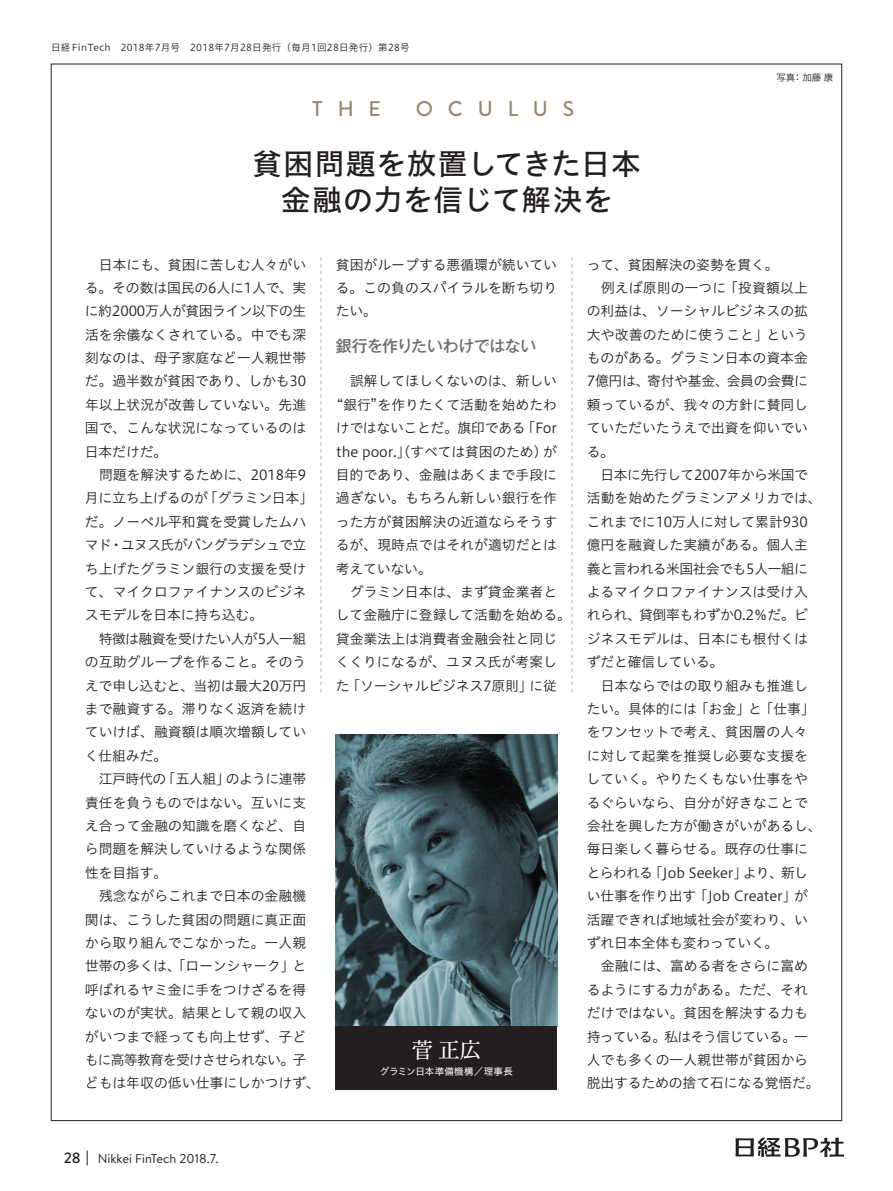
<style>
.page{position:relative;width:893px;height:1191px;background:#fff}
.page>*{position:absolute;margin:0;border:0;box-sizing:border-box;transform-origin:0 0}
.t1{font:29.7px "Hiragino UD Sans Std N W5";letter-spacing:.02em;color:#231f20}
.t2{font:500 21.3px "Brandon Text";letter-spacing:.7em;color:#998871}
.t3{font:21.3px "Shuei Min Pr 6 N M";color:#fff}
._01-小見出し{font:500 15.9px "Gothic MB101 Pr 6 N";letter-spacing:-.03em;color:#6c6d70}
.t4{font:500 14.85px "Brandon Text";color:#231f20}
._01-13Q本文{font:13.8px/23.4px "Hiragino UD Sans Std N W3";color:#231f20;text-align:justify}
.t5{font:12.75px "Brandon Text";color:#231f20}
._02-名前_肩書き{font:9.6px "Hiragino UD Sans Std N W3";letter-spacing:.025em;color:#231f20}
.t6{font:9.6px "Hiragino UD Sans Std N W4";letter-spacing:.025em;color:#fff}
</style>
<div class="page">
<svg style="left:87px;top:1150px;width:1px;height:15px"></svg>
<svg style="left:735px;top:1137px;width:109px;height:20px"></svg>
<img style="left:336px;top:735px;width:221px;height:291px">
<div style="left:336px;top:1026px;width:221px;height:64px;background:#231f20"></div>
<svg style="left:321px;top:257px;width:1px;height:435px"></svg>
<svg style="left:571px;top:257px;width:1px;height:435px"></svg>
<p class="_02-名前_肩書き" style="left:51px;top:40px;width:360px">日経 FinTech　2018年7月号　2018年7月28日発行（毎月1回28日発行）第28号</p>
<p class="t2" style="left:312px;top:94px;width:71px">THE</p>
<p class="t2" style="left:416px;top:94px;width:160px">OCULUS</p>
<p class="t1" style="left:252px;top:141px;width:390px">貧困問題を放置してきた日本</p>
<p class="t1" style="left:281px;top:177px;width:334px">金融の力を信じて解決を</p>
<p class="_02-名前_肩書き" style="left:776px;top:70px;width:59px">写真： 加藤 康</p>
<p class="_01-13Q本文" style="left:85px;top:252px;width:223px">　日本にも、貧困に苦しむ人々がいる。その数は国民の6人に1人で、実に約2000万人が貧困ライン以下の生活を余儀なくされている。中でも深刻なのは、母子家庭など一人親世帯だ。過半数が貧困であり、しかも30年以上状況が改善していない。先進国で、こんな状況になっているのは日本だけだ。</p>
<p class="_01-13Q本文" style="left:85px;top:462px;width:230px;text-align:left">　問題を解決するために、2018年9月に立ち上げるのが「グラミン日本」だ。ノーベル平和賞を受賞したムハマド・ユヌス氏がバングラデシュで立ち上げたグラミン銀行の支援を受けて、マイクロファイナンスのビジネスモデルを日本に持ち込む。</p>
<p class="_01-13Q本文" style="left:85px;top:626px;width:223px">　特徴は融資を受けたい人が5人一組の互助グループを作ること。そのうえで申し込むと、当初は最大20万円まで融資する。滞りなく返済を続けていけば、融資額は順次増額していく仕組みだ。</p>
<p class="_01-13Q本文" style="left:85px;top:766px;width:223px">　江戸時代の「五人組」のように連帯責任を負うものではない。互いに支え合って金融の知識を磨くなど、自ら問題を解決していけるような関係性を目指す。</p>
<p class="_01-13Q本文" style="left:85px;top:883px;width:237px;text-align:left">　残念ながらこれまで日本の金融機関は、こうした貧困の問題に真正面から取り組んでこなかった。一人親世帯の多くは、「ローンシャーク」と呼ばれるヤミ金に手をつけざるを得ないのが実状。結果として親の収入がいつまで経っても向上せず、子どもに高等教育を受けさせられない。子どもは年収の低い仕事にしかつけず、</p>
<p class="t4" style="left:64px;top:1147px;width:19px">28</p>
<p class="t5" style="left:98px;top:1149px;width:122px">Nikkei FinTech 2018.7.</p>
<p class="_01-13Q本文" style="left:336px;top:252px;width:223px">貧困がループする悪循環が続いている。この負のスパイラルを断ち切りたい。</p>
<p class="_01-小見出し" style="left:336px;top:333px;width:202px">銀行を作りたいわけではない</p>
<p class="_01-13Q本文" style="left:336px;top:369px;width:223px">　誤解してほしくないのは、新しい“銀行”を作りたくて活動を始めたわけではないことだ。旗印である「For the poor.」（すべては貧困のため）が目的であり、金融はあくまで手段に過ぎない。もちろん新しい銀行を作った方が貧困解決の近道ならそうするが、現時点ではそれが適切だとは考えていない。</p>
<p class="_01-13Q本文" style="left:336px;top:579px;width:237px;text-align:left">　グラミン日本は、まず貸金業者として金融庁に登録して活動を始める。貸金業法上は消費者金融会社と同じくくりになるが、ユヌス氏が考案した「ソーシャルビジネス7原則」に従</p>
<p class="t3" style="left:412px;top:1030px;width:71px">菅 正広</p>
<p class="t6" style="left:380px;top:1064px;width:135px">グラミン日本準備機構／理事長</p>
<p class="_01-13Q本文" style="left:587px;top:252px;width:193px">って、貧困解決の姿勢を貫く。</p>
<p class="_01-13Q本文" style="left:587px;top:275px;width:223px">　例えば原則の一つに「投資額以上の利益は、ソーシャルビジネスの拡大や改善のために使うこと」というものがある。グラミン日本の資本金7億円は、寄付や基金、会員の会費に頼っているが、我々の方針に賛同していただいたうえで出資を仰いでいる。</p>
<p class="_01-13Q本文" style="left:587px;top:462px;width:236px;text-align:left">　日本に先行して2007年から米国で活動を始めたグラミンアメリカでは、これまでに10万人に対して累計930億円を融資した実績がある。個人主義と言われる米国社会でも5人一組によるマイクロファイナンスは受け入れられ、貸倒率もわずか0.2％だ。ビジネスモデルは、日本にも根付くはずだと確信している。</p>
<p class="_01-13Q本文" style="left:587px;top:673px;width:237px;text-align:left">　日本ならではの取り組みも推進したい。具体的には「お金」と「仕事」をワンセットで考え、貧困層の人々に対して起業を推奨し必要な支援をしていく。やりたくもない仕事をやるぐらいなら、自分が好きなことで会社を興した方が働きがいがあるし、毎日楽しく暮らせる。既存の仕事にとらわれる「Job Seeker」より、新しい仕事を作り出す「Job Creater」が活躍できれば地域社会が変わり、いずれ日本全体も変わっていく。</p>
<p class="_01-13Q本文" style="left:587px;top:953px;width:235px;text-align:left">　金融には、富める者をさらに富めるようにする力がある。ただ、それだけではない。貧困を解決する力も持っている。私はそう信じている。一人でも多くの一人親世帯が貧困から脱出するための捨て石になる覚悟だ。</p>
</div>
